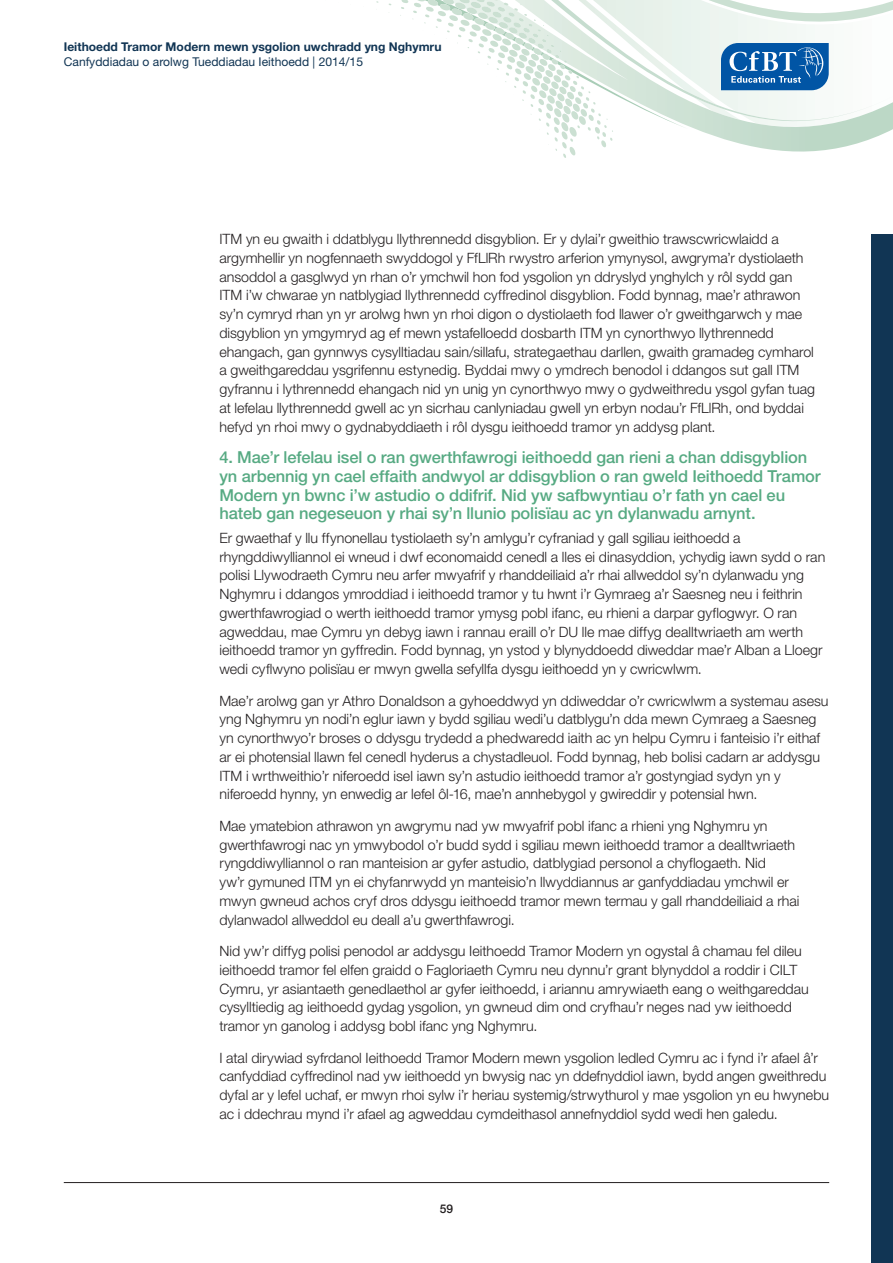
<style>
.page{position:relative;width:893px;height:1263px;background:#fff}
.page>*{position:absolute;margin:0;border:0;box-sizing:border-box;transform-origin:0 0}
.t1{font:500 16.5px/18.8px "Helvetica Neue LT Std";letter-spacing:-.005em;color:#57aa83}
.t2{font:300 14.25px/18.8px "Helvetica Neue LT Std";color:#231f20}
.t3{font:700 12.15px "Helvetica Neue LT Std";color:#113554}
.t4{font:12.15px "Helvetica Neue LT Std";color:#113554}
.t5{font:500 12px "Helvetica Neue LT Std";color:#231f20}
</style>
<div class="page">
<svg style="left:704px;top:132px;width:183px;height:20px"></svg>
<svg style="left:547px;top:132px;width:66px;height:26px"></svg>
<hr style="left:64px;top:1182px;width:765px;height:1px;background:#231f20">
<div style="left:872px;top:234px;width:21px;height:1029px;background:#113554"></div>
<svg style="left:376px;top:0;width:517px;height:132px"></svg>
<p class="t3" style="left:64px;top:39px;width:379px">Ieithoedd Tramor Modern mewn ysgolion uwchradd yng Nghymru</p>
<p class="t4" style="left:64px;top:55px;width:301px">Canfyddiadau o arolwg Tueddiadau Ieithoedd | 2014/15</p>
<p class="t2" style="left:219px;top:229px;width:597px">ITM yn eu gwaith i ddatblygu llythrennedd disgyblion. Er y dylai’r gweithio trawscwricwlaidd a argymhellir yn nogfennaeth swyddogol y FfLlRh rwystro arferion ymynysol, awgryma’r dystiolaeth ansoddol a gasglwyd yn rhan o’r ymchwil hon fod ysgolion yn ddryslyd ynghylch y rôl sydd gan ITM i’w chwarae yn natblygiad llythrennedd cyffredinol disgyblion. Fodd bynnag, mae’r athrawon sy’n cymryd rhan yn yr arolwg hwn yn rhoi digon o dystiolaeth fod llawer o’r gweithgarwch y mae disgyblion yn ymgymryd ag ef mewn ystafelloedd dosbarth ITM yn cynorthwyo llythrennedd ehangach, gan gynnwys cysylltiadau sain/sillafu, strategaethau darllen, gwaith gramadeg cymharol a gweithgareddau ysgrifennu estynedig. Byddai mwy o ymdrech benodol i ddangos sut gall ITM gyfrannu i lythrennedd ehangach nid yn unig yn cynorthwyo mwy o gydweithredu ysgol gyfan tuag at lefelau llythrennedd gwell ac yn sicrhau canlyniadau gwell yn erbyn nodau’r FfLlRh, ond byddai hefyd yn rhoi mwy o gydnabyddiaeth i rôl dysgu ieithoedd tramor yn addysg plant.</p>
<p class="t1" style="left:219px;top:448px;width:603px">4. Mae’r lefelau isel o ran gwerthfawrogi ieithoedd gan rieni a chan ddisgyblion yn arbennig yn cael effaith andwyol ar ddisgyblion o ran gweld Ieithoedd Tramor Modern yn bwnc i’w astudio o ddifrif. Nid yw safbwyntiau o’r fath yn cael eu hateb gan negeseuon y rhai sy’n llunio polisïau ac yn dylanwadu arnynt.</p>
<p class="t2" style="left:219px;top:528px;width:607px">Er gwaethaf y llu ffynonellau tystiolaeth sy’n amlygu’r cyfraniad y gall sgiliau ieithoedd a rhyngddiwylliannol ei wneud i dwf economaidd cenedl a lles ei dinasyddion, ychydig iawn sydd o ran polisi Llywodraeth Cymru neu arfer mwyafrif y rhanddeiliaid a’r rhai allweddol sy’n dylanwadu yng Nghymru i ddangos ymroddiad i ieithoedd tramor y tu hwnt i’r Gymraeg a’r Saesneg neu i feithrin gwerthfawrogiad o werth ieithoedd tramor ymysg pobl ifanc, eu rhieni a darpar gyflogwyr. O ran agweddau, mae Cymru yn debyg iawn i rannau eraill o’r DU lle mae diffyg dealltwriaeth am werth ieithoedd tramor yn gyffredin. Fodd bynnag, yn ystod y blynyddoedd diweddar mae’r Alban a Lloegr wedi cyflwyno polisïau er mwyn gwella sefyllfa dysgu ieithoedd yn y cwricwlwm.</p>
<p class="t2" style="left:219px;top:691px;width:611px">Mae’r arolwg gan yr Athro Donaldson a gyhoeddwyd yn ddiweddar o’r cwricwlwm a systemau asesu yng Nghymru yn nodi’n eglur iawn y bydd sgiliau wedi’u datblygu’n dda mewn Cymraeg a Saesneg yn cynorthwyo’r broses o ddysgu trydedd a phedwaredd iaith ac yn helpu Cymru i fanteisio i’r eithaf ar ei photensial llawn fel cenedl hyderus a chystadleuol. Fodd bynnag, heb bolisi cadarn ar addysgu ITM i wrthweithio’r niferoedd isel iawn sy’n astudio ieithoedd tramor a’r gostyngiad sydyn yn y niferoedd hynny, yn enwedig ar lefel ôl-16, mae’n annhebygol y gwireddir y potensial hwn.</p>
<p class="t2" style="left:219px;top:816px;width:582px">Mae ymatebion athrawon yn awgrymu nad yw mwyafrif pobl ifanc a rhieni yng Nghymru yn gwerthfawrogi nac yn ymwybodol o’r budd sydd i sgiliau mewn ieithoedd tramor a dealltwriaeth ryngddiwylliannol o ran manteision ar gyfer astudio, datblygiad personol a chyflogaeth. Nid<br>yw’r gymuned ITM yn ei chyfanrwydd yn manteisio’n llwyddiannus ar ganfyddiadau ymchwil er mwyn gwneud achos cryf dros ddysgu ieithoedd tramor mewn termau y gall rhanddeiliaid a rhai dylanwadol allweddol eu deall a’u gwerthfawrogi.</p>
<p class="t2" style="left:219px;top:941px;width:591px">Nid yw’r diffyg polisi penodol ar addysgu Ieithoedd Tramor Modern yn ogystal â chamau fel dileu ieithoedd tramor fel elfen graidd o Fagloriaeth Cymru neu dynnu’r grant blynyddol a roddir i CILT Cymru, yr asiantaeth genedlaethol ar gyfer ieithoedd, i ariannu amrywiaeth eang o weithgareddau cysylltiedig ag ieithoedd gydag ysgolion, yn gwneud dim ond cryfhau’r neges nad yw ieithoedd tramor yn ganolog i addysg bobl ifanc yng Nghymru.</p>
<p class="t2" style="left:219px;top:1048px;width:611px">I atal dirywiad syfrdanol Ieithoedd Tramor Modern mewn ysgolion ledled Cymru ac i fynd i’r afael â’r canfyddiad cyffredinol nad yw ieithoedd yn bwysig nac yn ddefnyddiol iawn, bydd angen gweithredu dyfal ar y lefel uchaf, er mwyn rhoi sylw i’r heriau systemig/strwythurol y mae ysgolion yn eu hwynebu ac i ddechrau mynd i’r afael ag agweddau cymdeithasol annefnyddiol sydd wedi hen galedu.</p>
<p class="t5" style="left:440px;top:1202px;width:15px">59</p>
</div>
